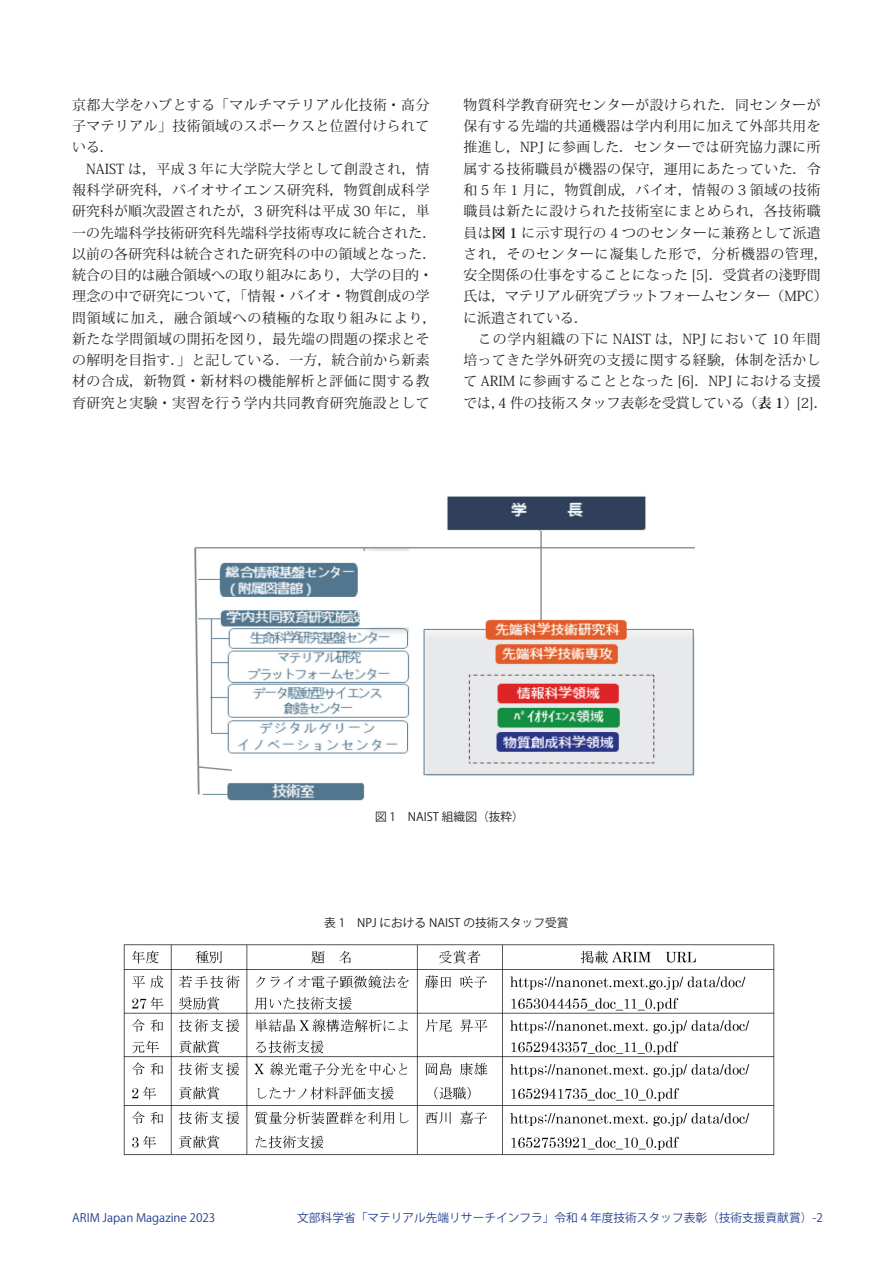
<style>
.page{position:relative;width:893px;height:1263px;background:#fff}
.page>*{position:absolute;margin:0;border:0;box-sizing:border-box;transform-origin:0 0}
.t1{font:13.8px/21.3px "Koz Min Pro";letter-spacing:.035em;color:#231f20}
.t2{font:11.7px "Koz Go Pro";color:#253f8e}
.t3{font:11.7px "Koz Go Pro";color:#231f20}
.s1{font-weight:700}
</style>
<div class="page">
<img style="left:123px;top:944px;width:652px;height:212px">
<img style="left:194px;top:496px;width:501px;height:305px">
<p class="t1" style="left:72px;top:94px;width:366px">京都大学をハブとする「マルチマテリアル化技術・高分子マテリアル」技術領域のスポークスと位置付けられている．<br>　NAIST は，平成 3 年に大学院大学として創設され，情報科学研究科，バイオサイエンス研究科，物質創成科学研究科が順次設置されたが，3 研究科は平成 30 年に，単一の先端科学技術研究科先端科学技術専攻に統合された．以前の各研究科は統合された研究科の中の領域となった．統合の目的は融合領域への取り組みにあり，大学の目的・理念の中で研究について，「情報・バイオ・物質創成の学問領域に加え，融合領域への積極的な取り組みにより，新たな学問領域の開拓を図り，最先端の問題の探求とその解明を目指す．」と記している．一方，統合前から新素材の合成，新物質・新材料の機能解析と評価に関する教育研究と実験・実習を行う学内共同教育研究施設として</p>
<p class="t1" style="left:463px;top:94px;width:366px">物質科学教育研究センターが設けられた．同センターが保有する先端的共通機器は学内利用に加えて外部共用を推進し，NPJ に参画した．センターでは研究協力課に所属する技術職員が機器の保守，運用にあたっていた．令和 5 年 1 月に，物質創成，バイオ，情報の 3 領域の技術職員は新たに設けられた技術室にまとめられ，各技術職員は<span class="s1">図 1</span> に示す現行の 4 つのセンターに兼務として派遣され，そのセンターに凝集した形で，分析機器の管理，安全関係の仕事をすることになった [5]．受賞者の淺野間氏は，マテリアル研究プラットフォームセンター（MPC）に派遣されている．<br>　この学内組織の下に NAIST は，NPJ において 10 年間培ってきた学外研究の支援に関する経験，体制を活かして ARIM に参画することとなった [6]．NPJ における支援では，4 件の技術スタッフ表彰を受賞している（<span class="s1">表 1</span>）[2]．</p>
<p class="t3" style="left:375px;top:809px;width:150px">図 1　NAIST 組織図（抜粋）</p>
<p class="t3" style="left:324px;top:915px;width:246px">表 1　NPJ における NAIST の技術スタッフ受賞</p>
<p class="t2" style="left:72px;top:1210px;width:145px">ARIM Japan Magazine 2023</p>
<p class="t2" style="left:297px;top:1210px;width:527px">文部科学省「マテリアル先端リサーチインフラ」令和 4 年度技術スタッフ表彰（技術支援貢献賞）-2</p>
</div>
